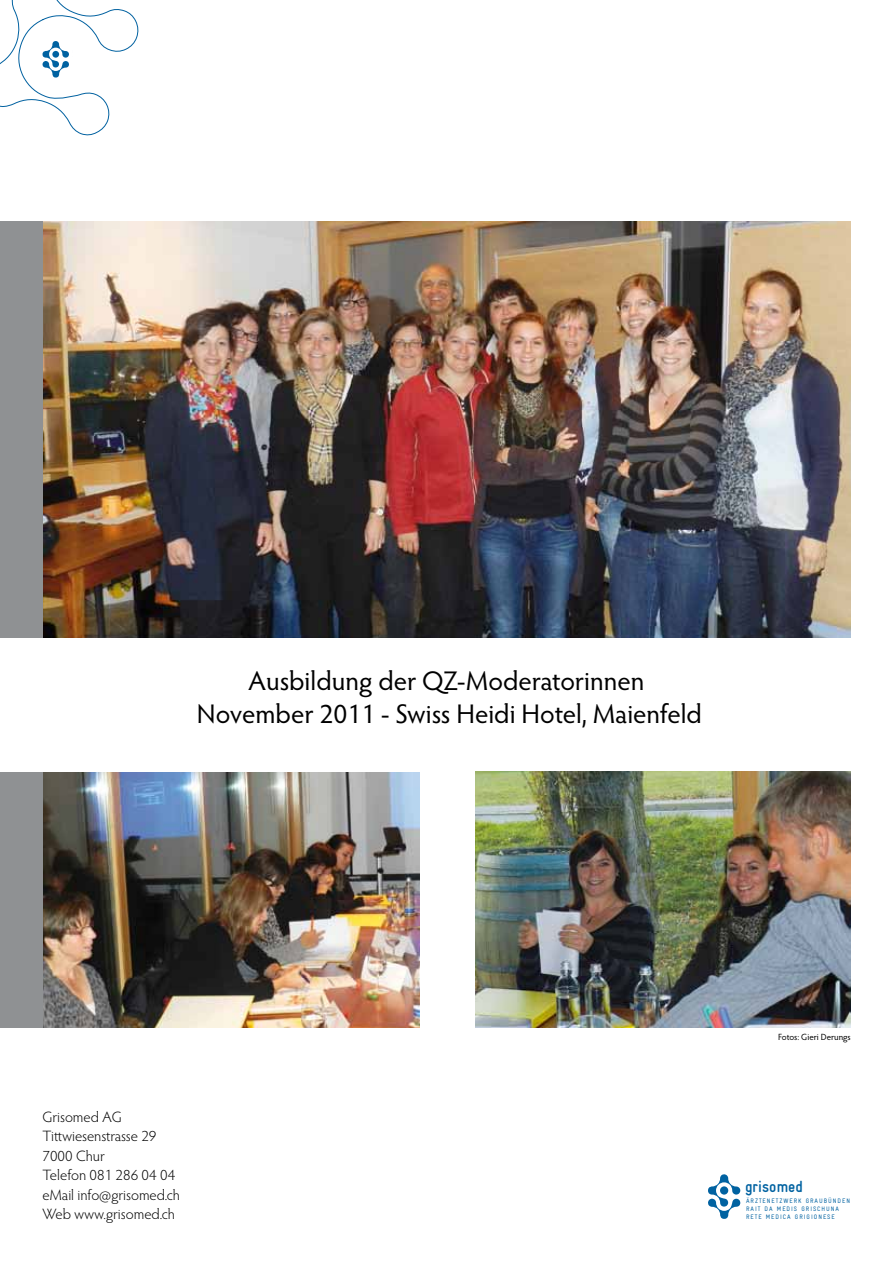
<style>
.page{position:relative;width:893px;height:1263px;background:#fff}
.page>*{position:absolute;margin:0;border:0;box-sizing:border-box;transform-origin:0 0}
.t1{font:27px/32.4px "Hypatia Sans Pro";color:#000;text-align:center}
.t2{font:700 condensed 16.2px "Gravur";letter-spacing:.005em;color:#0062a1}
.t3{font:300 15px/19.5px "Hypatia Sans Pro";color:#000}
.t4{font:9px "Hypatia Sans Pro";letter-spacing:-.005em;color:#000}
.t5{font:condensed 6.45px/8.1px "Gravur";letter-spacing:.15em;color:#0062a1}
</style>
<div class="page">
<svg style="left:0;top:0;width:139px;height:136px"></svg>
<svg style="left:708px;top:1174px;width:32px;height:45px"></svg>
<img style="left:43px;top:222px;width:807px;height:415px">
<div style="left:0;top:222px;width:43px;height:416px;background:#8f9193"></div>
<img style="left:43px;top:772px;width:377px;height:255px">
<div style="left:0;top:772px;width:43px;height:255px;background:#8f9193"></div>
<img style="left:476px;top:771px;width:374px;height:256px">
<h1 class="t1" style="left:197px;top:664px;width:507px">Ausbildung der QZ-Moderatorinnen<br>November 2011 - Swiss Heidi Hotel, Maienfeld</h1>
<p class="t3" style="left:43px;top:1106px;width:139px">Grisomed AG<br>Tittwiesenstrasse 29<br>7000 Chur<br>Telefon 081 286 04 04 eMail info@grisomed.ch<br>Web www.grisomed.ch</p>
<p class="t4" style="left:778px;top:1031px;width:74px">Fotos: Gieri Derungs</p>
<p class="t2" style="left:745px;top:1177px;width:60px">grisomed</p>
<p class="t5" style="left:746px;top:1196px;width:106px">ÄRZTENETZWERK GRAUBÜNDEN<br>RAIT DA MEDIS GRISCHUNA<br>RETE MEDICA GRIGIONESE</p>
</div>
